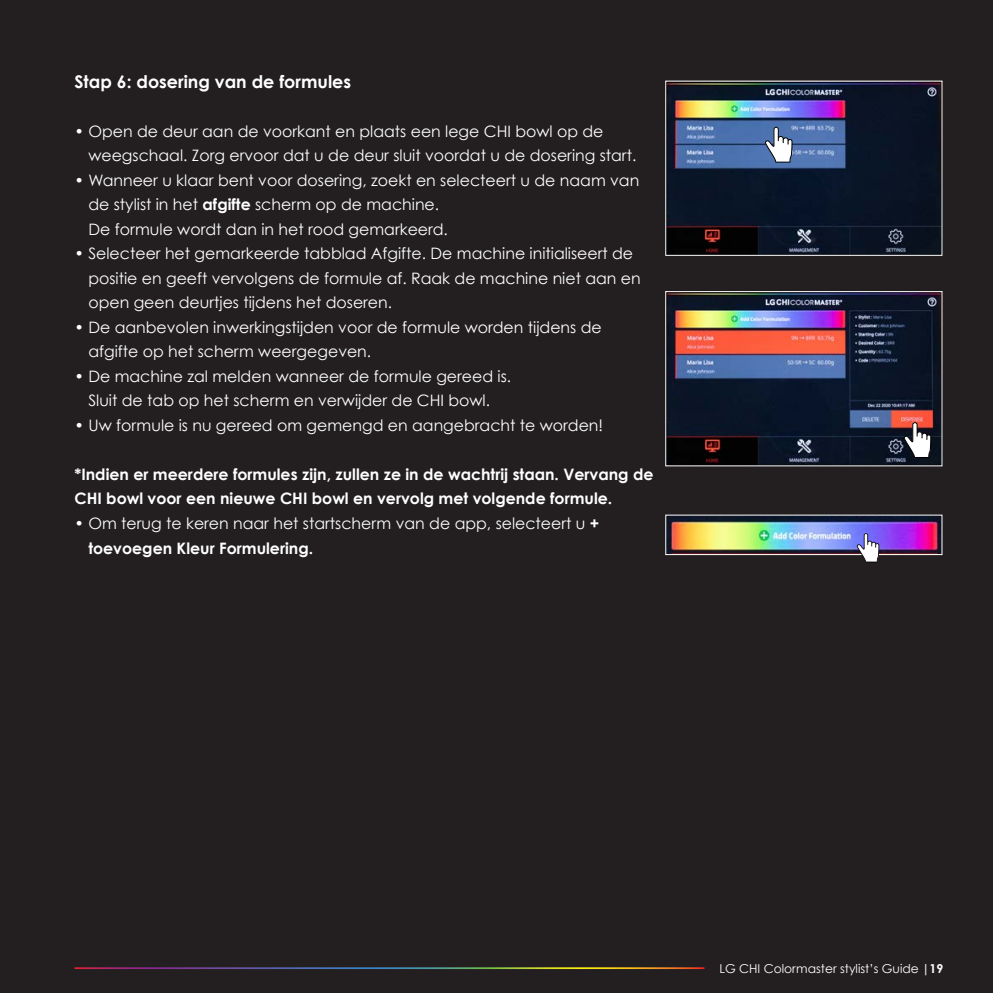
<style>
.page{position:relative;width:993px;height:993px;background:#fff}
.page>*{position:absolute;margin:0;border:0;box-sizing:border-box;transform-origin:0 0}
.t1{font:700 17.5px "Century Gothic";color:#fff}
.t2{font:15.75px/24.5px "Century Gothic";color:#fff}
.t3{font:700 15.75px/24.5px "Century Gothic";color:#fff}
.t4{font:12.25px "Century Gothic";color:#fff}
.s1{font-weight:700}
</style>
<div class="page">
<div style="left:0;top:0;width:992px;height:992px;background:#231f20"></div>
<hr style="left:74px;top:966px;width:630px;height:2px;background:#fff">
<img style="left:667px;top:293px;width:273px;height:171px">
<div style="left:665px;top:291px;width:277px;height:175px;border:1px solid #fff"></div>
<img style="left:667px;top:516px;width:273px;height:37px">
<div style="left:665px;top:514px;width:277px;height:41px;border:1px solid #fff"></div>
<svg style="left:856px;top:533px;width:23px;height:29px"></svg>
<svg style="left:903px;top:422px;width:28px;height:36px"></svg>
<img style="left:667px;top:83px;width:273px;height:171px">
<div style="left:665px;top:81px;width:277px;height:175px;border:1px solid #fff"></div>
<svg style="left:764px;top:127px;width:28px;height:35px"></svg>
<p class="t1" style="left:74px;top:70px;width:278px">Stap 6: dosering van de formules</p>
<p class="t2" style="left:88px;top:118px;width:549px;text-indent:-14px">• Open de deur aan de voorkant en plaats een lege CHI bowl op de weegschaal. Zorg ervoor dat u de deur sluit voordat u de dosering start.</p>
<p class="t2" style="left:88px;top:167px;width:552px;text-indent:-14px">• Wanneer u klaar bent voor dosering, zoekt en selecteert u de naam van de stylist in het <span class="s1">afgifte</span> scherm op de machine.<br>De formule wordt dan in het rood gemarkeerd.</p>
<p class="t2" style="left:88px;top:241px;width:553px;text-indent:-14px">• Selecteer het gemarkeerde tabblad Afgifte. De machine initialiseert de positie en geeft vervolgens de formule af. Raak de machine niet aan en open geen deurtjes tijdens het doseren.</p>
<p class="t2" style="left:88px;top:314px;width:514px;text-indent:-14px">• De aanbevolen inwerkingstijden voor de formule worden tijdens de afgifte op het scherm weergegeven.</p>
<p class="t2" style="left:74px;top:363px;width:438px;text-align:center">• De machine zal melden wanneer de formule gereed is.<br>Sluit de tab op het scherm en verwijder de CHI bowl.</p>
<p class="t2" style="left:74px;top:412px;width:530px">• Uw formule is nu gereed om gemengd en aangebracht te worden!</p>
<p class="t3" style="left:74px;top:461px;width:580px">*Indien er meerdere formules zijn, zullen ze in de wachtrij staan. Vervang de<br>CHI bowl voor een nieuwe CHI bowl en vervolg met volgende formule.</p>
<p class="t2" style="left:88px;top:510px;width:512px;text-indent:-14px">• Om terug te keren naar het startscherm van de app, selecteert u <span class="s1">+ toevoegen Kleur Formulering.</span></p>
<p class="t4" style="left:719px;top:960px;width:225px">LG CHI Colormaster stylist’s Guide <span class="s1">|19</span></p>
</div>
